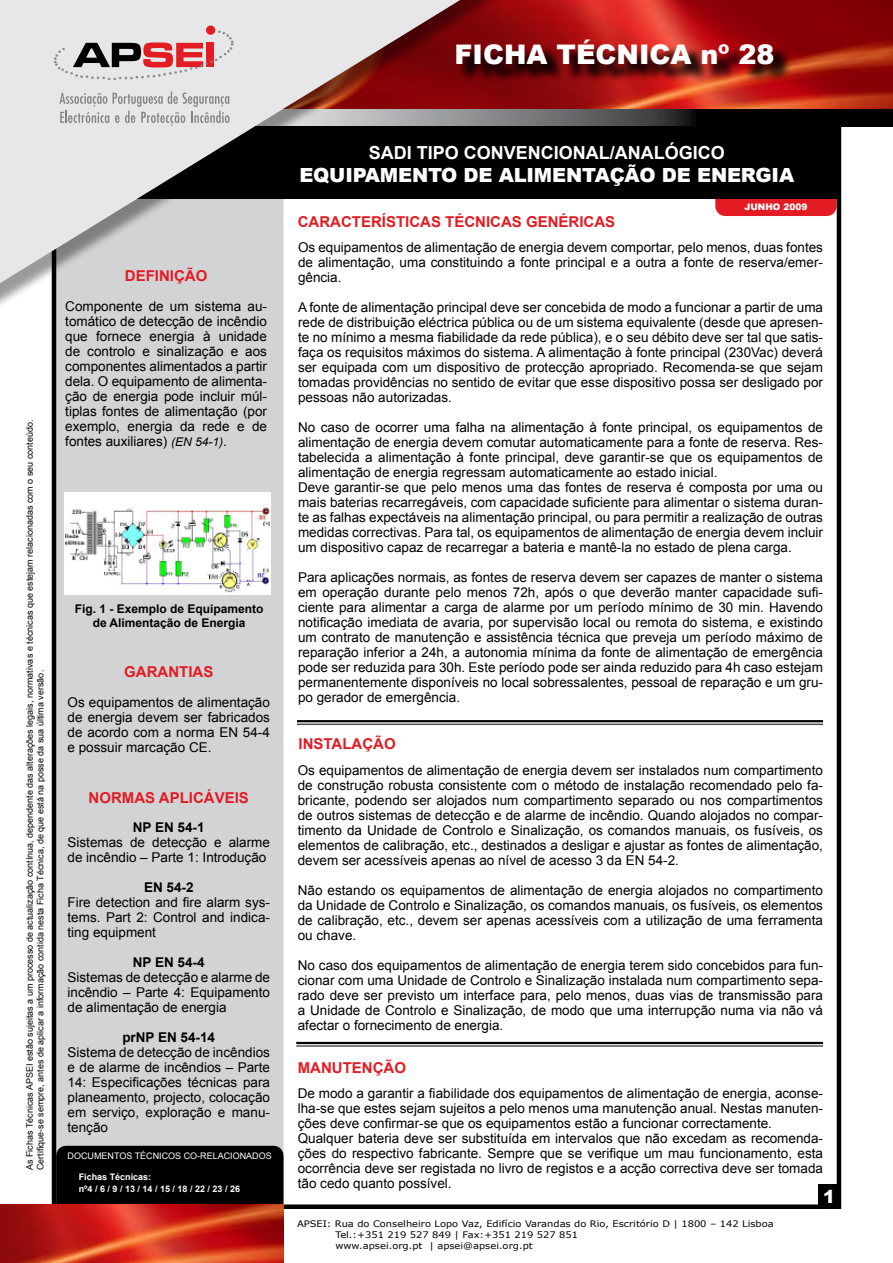
<style>
.page{position:relative;width:893px;height:1263px;background:#fff}
.page>*{position:absolute;margin:0;border:0;box-sizing:border-box;transform-origin:0 0}
.t1{font:900 27px "Arial";color:#fff}
.t2{font:19.65px "Myriad Pro";color:#808285}
.t3{font:900 19.5px "Arial";letter-spacing:-.01em;color:#fff}
.t4{font:700 18px "Arial";color:#fff}
.t5{font:900 18px "Arial";color:#fff}
.t6{font:700 15px "Arial";color:#e31b23}
.t7{font:13.5px/15px "Arial";color:#000;text-align:justify}
.t8{font:700 13.5px "Arial";color:#000}
.t9{font:700 12px/14.4px "Arial";color:#000;text-align:center}
.t10{font:9px/10.8px "Arial";color:#000}
.t11{font:9px/10.8px "Verdana";color:#000;scale:1.1 1}
.t12{font:700 9px/12px "Arial";color:#fff}
.t13{font:9px "Arial";color:#fff}
.t14{font:900 9px "Arial";color:#fff}
.s1{font-style:italic;font-size:12px}
</style>
<div class="page">
<div style="left:56px;top:316px;width:228px;height:947px;background:#d1d3d4"></div>
<div style="left:56px;top:1146px;width:228px;height:78px;background:#000"></div>
<div style="left:715px;top:174px;width:122px;height:42px;background:#e31b23"></div>
<img style="left:508px;top:0;width:385px;height:109px">
<svg style="left:508px;top:109px;width:385px;height:18px;background:#29292a"></svg>
<hr style="left:52px;top:139px;width:4px;height:1090px;background:#000">
<div style="left:25px;top:1204px;width:814px;height:5px;background:#000"></div>
<hr style="left:837px;top:118px;width:4px;height:1091px;background:#000">
<div style="left:27px;top:126px;width:812px;height:72px;background:#000"></div>
<img style="left:0;top:1204px;width:283px;height:59px">
<div style="left:0;top:0;width:508px;height:316px;background:#000;opacity:.4"></div>
<svg style="left:0;top:0;width:460px;height:283px"></svg>
<svg style="left:59px;top:92px;width:171px;height:34px;background:#cfd0d2"></svg>
<div style="left:206px;top:25px;width:9px;height:10px;background:#e31b23;border-radius:50%"></div>
<div style="left:459px;top:41px;width:333px;height:41px;background:#000;opacity:.75"></div>
<hr style="left:297px;top:720px;width:526px;height:2px;background:#000">
<hr style="left:297px;top:724px;width:526px;height:1px;background:#000">
<hr style="left:296px;top:1042px;width:527px;height:2px;background:#000">
<hr style="left:296px;top:1045px;width:527px;height:1px;background:#000">
<div style="left:819px;top:1184px;width:22px;height:25px;background:#000"></div>
<img style="left:64px;top:493px;width:206px;height:101px">
<svg style="left:54px;top:30px;width:180px;height:50px;background:#cdb1b3"></svg>
<h2 class="t2" style="left:117px;top:96px;width:6px;rotate:-180deg">.</h2>
<p class="t10" style="left:24px;top:1170px;width:752px;rotate:-90deg">As Fichas Técnicas APSEI estão sujeitas a um processo de actualização contínua, dependente das alterações legais, normativas e técnicas que estejam relacionadas com o seu conteúdo.<br>Certifique-se sempre, antes de aplicar a informação contida nesta Ficha Técnica, de que está na posse da sua última versão.</p>
<p class="t6" style="left:125px;top:266px;width:84px">DEFINIÇÃO</p>
<p class="t7" style="left:65px;top:299px;width:203px">Componente de um sistema au&shy;tomático de detecção de incêndio que fornece energia à unidade de controlo e sinalização e aos componentes alimentados a partir dela. O equipamento de alimenta&shy;ção de energia pode incluir múl&shy;tiplas fontes de alimentação (por exemplo, energia da rede e de fontes auxiliares) <span class="s1">(EN 54-1)</span>.</p>
<p class="t9" style="left:75px;top:602px;width:190px">Fig. 1 - Exemplo de Equipamento de Alimentação de Energia</p>
<p class="t6" style="left:124px;top:662px;width:91px">GARANTIAS</p>
<p class="t7" style="left:68px;top:695px;width:204px">Os equipamentos de alimentação de energia devem ser fabricados de acordo com a norma EN 54-4 e possuir marcação CE.</p>
<p class="t6" style="left:89px;top:788px;width:162px">NORMAS APLICÁVEIS</p>
<p class="t8" style="left:133px;top:818px;width:73px">NP EN 54-1</p>
<p class="t7" style="left:68px;top:834px;width:204px">Sistemas de detecção e alarme de incêndio – Parte 1: Introdução</p>
<p class="t8" style="left:144px;top:878px;width:51px">EN 54-2</p>
<p class="t7" style="left:68px;top:894px;width:204px">Fire detection and fire alarm sys&shy;tems. Part 2: Control and indica&shy;ting equipment</p>
<p class="t8" style="left:133px;top:953px;width:73px">NP EN 54-4</p>
<p class="t7" style="left:68px;top:969px;width:204px">Sistemas de detecção e alarme de incêndio – Parte 4: Equipamento de alimentação de energia</p>
<p class="t8" style="left:122px;top:1028px;width:94px">prNP EN 54-14</p>
<p class="t7" style="left:68px;top:1044px;width:204px">Sistema de detecção de incêndios e de alarme de incêndios – Parte 14: Especificações técnicas para planeamento, projecto, colocação em serviço, exploração e manu&shy;tenção</p>
<p class="t13" style="left:68px;top:1149px;width:206px">DOCUMENTOS TÉCNICOS CO-RELACIONADOS</p>
<p class="t12" style="left:79px;top:1171px;width:163px">Fichas Técnicas:<br>nº4 / 6 / 9 / 13 / 14 / 15 / 18 / 22 / 23 / 26</p>
<h1 class="t1" style="left:454px;top:34px;width:321px">FICHA TÉCNICA nº 28</h1>
<h3 class="t4" style="left:369px;top:141px;width:358px">SADI TIPO CONVENCIONAL/ANALÓGICO</h3>
<h3 class="t3" style="left:299px;top:161px;width:496px">EQUIPAMENTO DE ALIMENTAÇÃO DE ENERGIA</h3>
<p class="t6" style="left:298px;top:212px;width:319px">CARACTERÍSTICAS TÉCNICAS GENÉRICAS</p>
<p class="t14" style="left:744px;top:200px;width:64px">JUNHO 2009</p>
<p class="t7" style="left:298px;top:240px;width:527px">Os equipamentos de alimentação de energia devem comportar, pelo menos, duas fontes de alimentação, uma constituindo a fonte principal e a outra a fonte de reserva/emer&shy;gência.</p>
<p class="t7" style="left:298px;top:300px;width:527px">A fonte de alimentação principal deve ser concebida de modo a funcionar a partir de uma rede de distribuição eléctrica pública ou de um sistema equivalente (desde que apresen&shy;te no mínimo a mesma fiabilidade da rede pública), e o seu débito deve ser tal que satis&shy;faça os requisitos máximos do sistema. A alimentação à fonte principal (230Vac) deverá ser equipada com um dispositivo de protecção apropriado. Recomenda-se que sejam tomadas providências no sentido de evitar que esse dispositivo possa ser desligado por pessoas não autorizadas.</p>
<p class="t7" style="left:298px;top:420px;width:527px;text-align:left">No caso de ocorrer uma falha na alimentação à fonte principal, os equipamentos de alimentação de energia devem comutar automaticamente para a fonte de reserva. Res&shy;tabelecida a alimentação à fonte principal, deve garantir-se que os equipamentos de alimentação de energia regressam automaticamente ao estado inicial.<br>Deve garantir-se que pelo menos uma das fontes de reserva é composta por uma ou mais baterias recarregáveis, com capacidade suficiente para alimentar o sistema duran&shy;te as falhas expectáveis na alimentação principal, ou para permitir a realização de outras medidas correctivas. Para tal, os equipamentos de alimentação de energia devem incluir um dispositivo capaz de recarregar a bateria e mantê-la no estado de plena carga.</p>
<p class="t7" style="left:298px;top:570px;width:527px">Para aplicações normais, as fontes de reserva devem ser capazes de manter o sistema em operação durante pelo menos 72h, após o que deverão manter capacidade sufi&shy;ciente para alimentar a carga de alarme por um período mínimo de 30 min. Havendo notificação imediata de avaria, por supervisão local ou remota do sistema, e existindo um contrato de manutenção e assistência técnica que preveja um período máximo de reparação inferior a 24h, a autonomia mínima da fonte de alimentação de emergência pode ser reduzida para 30h. Este período pode ser ainda reduzido para 4h caso estejam permanentemente disponíveis no local sobressalentes, pessoal de reparação e um gru&shy;po gerador de emergência.</p>
<p class="t6" style="left:298px;top:734px;width:99px">INSTALAÇÃO</p>
<p class="t7" style="left:298px;top:763px;width:527px">Os equipamentos de alimentação de energia devem ser instalados num compartimento de construção robusta consistente com o método de instalação recomendado pelo fa&shy;bricante, podendo ser alojados num compartimento separado ou nos compartimentos de outros sistemas de detecção e de alarme de incêndio. Quando alojados no compar&shy;timento da Unidade de Controlo e Sinalização, os comandos manuais, os fusíveis, os elementos de calibração, etc., destinados a desligar e ajustar as fontes de alimentação, devem ser acessíveis apenas ao nível de acesso 3 da EN 54-2.</p>
<p class="t7" style="left:298px;top:883px;width:527px">Não estando os equipamentos de alimentação de energia alojados no compartimento da Unidade de Controlo e Sinalização, os comandos manuais, os fusíveis, os elementos de calibração, etc., devem ser apenas acessíveis com a utilização de uma ferramenta ou chave.</p>
<p class="t7" style="left:298px;top:958px;width:527px">No caso dos equipamentos de alimentação de energia terem sido concebidos para fun&shy;cionar com uma Unidade de Controlo e Sinalização instalada num compartimento sepa&shy;rado deve ser previsto um interface para, pelo menos, duas vias de transmissão para a Unidade de Controlo e Sinalização, de modo que uma interrupção numa via não vá afectar o fornecimento de energia.</p>
<p class="t6" style="left:298px;top:1058px;width:110px">MANUTENÇÃO</p>
<p class="t7" style="left:298px;top:1086px;width:527px;text-align:left">De modo a garantir a fiabilidade dos equipamentos de alimentação de energia, aconse&shy;lha-se que estes sejam sujeitos a pelo menos uma manutenção anual. Nestas manuten&shy;ções deve confirmar-se que os equipamentos estão a funcionar correctamente.<br>Qualquer bateria deve ser substituída em intervalos que não excedam as recomenda&shy;ções do respectivo fabricante. Sempre que se verifique um mau funcionamento, esta ocorrência deve ser registada no livro de registos e a acção correctiva deve ser tomada tão cedo quanto possível.</p>
<h3 class="t5" style="left:823px;top:1184px;width:14px">1</h3>
<p class="t11" style="left:335px;top:1218px;width:400px;text-indent:-38px">APSEI: Rua do Conselheiro Lopo Vaz, Edifício Varandas do Rio, Escritório D | 1800 – 142 Lisboa<br>Tel.:+351 219 527 849 | Fax:+351 219 527 851<br>www.apsei.org.pt | apsei@apsei.org.pt</p>
</div>
